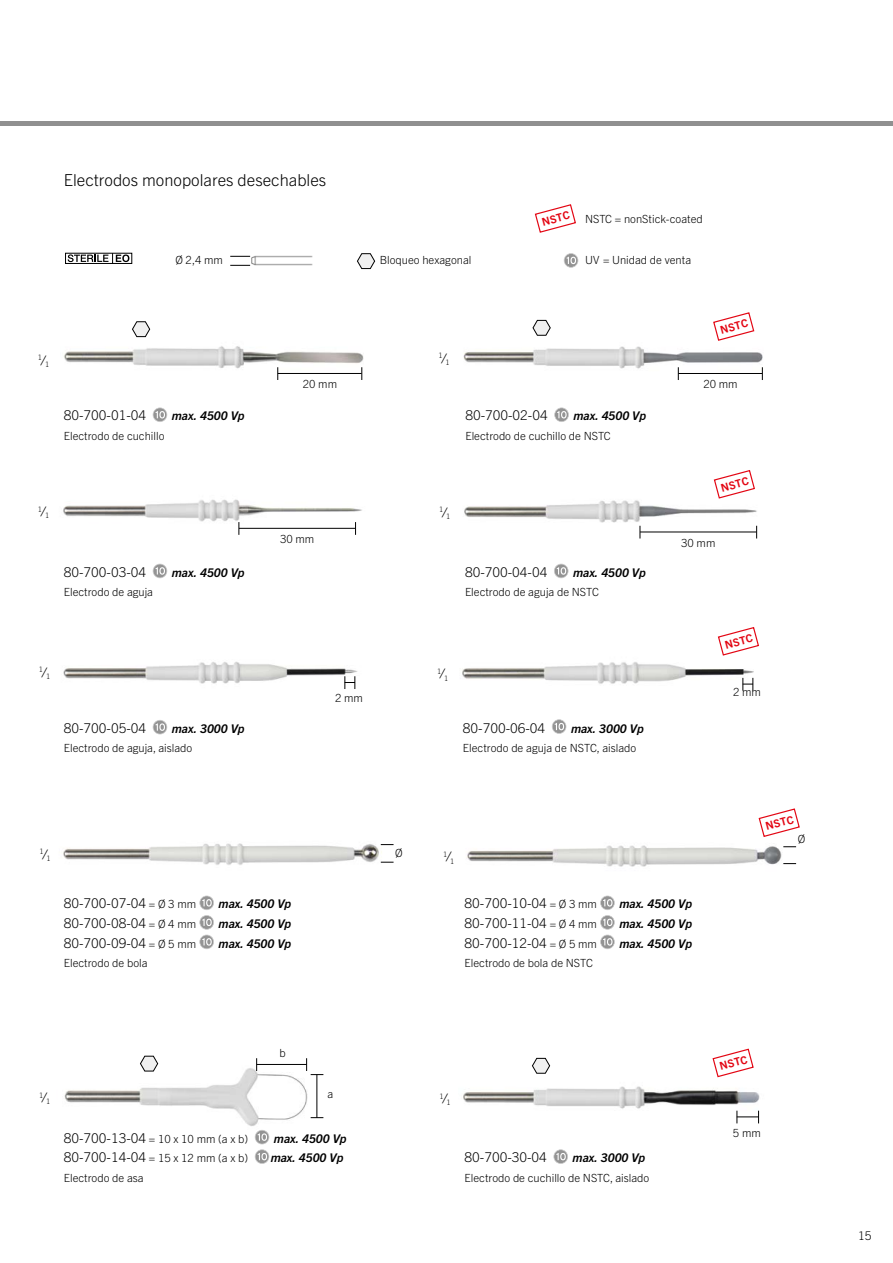
<style>
.page{position:relative;width:893px;height:1263px;background:#fff}
.page>*{position:absolute;margin:0;border:0;box-sizing:border-box;transform-origin:0 0}
.t1{font:300 16.5px "Trade Gothic Next LT Pro";color:#000}
.t2{font:300 13.5px "Trade Gothic Next LT Pro";color:#000}
.t3{font:italic 700 12px "Trade Gothic Next LT Pro";color:#000}
.t4{font:300 12px "Trade Gothic Next LT Pro";color:#000}
.t5{font:300 11.25px "Trade Gothic Next LT Pro";color:#000}
.t6{font:700 10.95px "Trade Gothic Next LT Pro";color:#e30613}
.t7{font:300 7.5px "Trade Gothic Next LT Pro";color:#000}
.s1{font-size:12.75px}
.s2{font-size:11.25px}
.s3{font-size:13.5px}
</style>
<div class="page">
<img style="left:464px;top:500px;width:294px;height:32px">
<img style="left:467px;top:845px;width:328px;height:22px">
<svg style="left:783px;top:846px;width:13px;height:1px"></svg>
<img style="left:64px;top:1058px;width:244px;height:81px">
<svg style="left:140px;top:1055px;width:18px;height:16px"></svg>
<svg style="left:256px;top:1058px;width:1px;height:13px"></svg>
<hr style="left:257px;top:1064px;width:50px;height:1px;background:#000">
<svg style="left:306px;top:1058px;width:17px;height:17px"></svg>
<hr style="left:317px;top:1074px;width:1px;height:44px;background:#000">
<svg style="left:758px;top:808px;width:42px;height:29px"></svg>
<img style="left:63px;top:843px;width:327px;height:22px">
<svg style="left:381px;top:844px;width:13px;height:1px"></svg>
<svg style="left:381px;top:862px;width:13px;height:1px"></svg>
<img style="left:463px;top:1086px;width:297px;height:29px">
<svg style="left:712px;top:1048px;width:42px;height:30px"></svg>
<svg style="left:532px;top:1058px;width:18px;height:16px"></svg>
<svg style="left:737px;top:1111px;width:22px;height:12px"></svg>
<svg style="left:713px;top:470px;width:42px;height:29px"></svg>
<img style="left:63px;top:499px;width:299px;height:36px">
<svg style="left:239px;top:522px;width:1px;height:13px"></svg>
<svg style="left:355px;top:522px;width:1px;height:13px"></svg>
<hr style="left:239px;top:528px;width:116px;height:1px;background:#000">
<svg style="left:756px;top:526px;width:1px;height:12px"></svg>
<hr style="left:640px;top:532px;width:116px;height:1px;background:#000">
<img style="left:63px;top:337px;width:301px;height:40px">
<svg style="left:132px;top:321px;width:18px;height:16px"></svg>
<svg style="left:277px;top:367px;width:1px;height:13px"></svg>
<svg style="left:362px;top:367px;width:1px;height:13px"></svg>
<hr style="left:278px;top:373px;width:84px;height:1px;background:#000">
<img style="left:462px;top:662px;width:292px;height:29px">
<svg style="left:717px;top:627px;width:42px;height:29px"></svg>
<svg style="left:743px;top:678px;width:11px;height:13px"></svg>
<img style="left:63px;top:661px;width:295px;height:28px">
<svg style="left:345px;top:676px;width:11px;height:13px"></svg>
<img style="left:463px;top:346px;width:300px;height:32px">
<svg style="left:713px;top:312px;width:42px;height:29px"></svg>
<svg style="left:678px;top:367px;width:1px;height:13px"></svg>
<svg style="left:762px;top:367px;width:1px;height:13px"></svg>
<hr style="left:678px;top:373px;width:84px;height:1px;background:#000">
<svg style="left:533px;top:320px;width:18px;height:16px"></svg>
<svg style="left:783px;top:863px;width:13px;height:1px"></svg>
<svg style="left:534px;top:204px;width:42px;height:29px"></svg>
<div style="left:65px;top:253px;width:67px;height:11px;border:1px solid #000"></div>
<svg style="left:68px;top:253px;width:61px;height:10px"></svg>
<img style="left:233px;top:255px;width:80px;height:11px">
<svg style="left:230px;top:256px;width:20px;height:1px"></svg>
<svg style="left:230px;top:265px;width:20px;height:1px"></svg>
<svg style="left:357px;top:253px;width:18px;height:16px"></svg>
<svg style="left:564px;top:253px;width:14px;height:15px"></svg>
<svg style="left:600px;top:895px;width:15px;height:54px"></svg>
<svg style="left:255px;top:1130px;width:14px;height:34px"></svg>
<svg style="left:199px;top:895px;width:15px;height:54px"></svg>
<svg style="left:553px;top:1149px;width:15px;height:15px"></svg>
<svg style="left:554px;top:564px;width:14px;height:14px"></svg>
<svg style="left:153px;top:564px;width:14px;height:14px"></svg>
<svg style="left:153px;top:407px;width:14px;height:15px"></svg>
<svg style="left:552px;top:719px;width:14px;height:15px"></svg>
<svg style="left:153px;top:720px;width:14px;height:14px"></svg>
<svg style="left:554px;top:407px;width:15px;height:15px"></svg>
<hr style="left:0;top:121px;width:893px;height:4px;background:#909090">
<h1 class="t1" style="left:64px;top:169px;width:264px">Electrodos monopolares desechables</h1>
<p class="t5" style="left:175px;top:252px;width:49px">Ø 2,4 mm</p>
<p class="t5" style="left:380px;top:252px;width:93px">Bloqueo hexagonal</p>
<p class="t6" style="left:540px;top:215px;width:30px;rotate:-15deg">NSTC</p>
<p class="t5" style="left:585px;top:211px;width:119px">NSTC = nonStick-coated</p>
<p class="t5" style="left:585px;top:252px;width:107px">UV = Unidad de venta</p>
<p class="t6" style="left:718px;top:323px;width:30px;rotate:-15deg">NSTC</p>
<p class="t7" style="left:38px;top:356px;width:13px">1<span class="s1">⁄</span>1</p>
<p class="t7" style="left:438px;top:354px;width:13px">1<span class="s1">⁄</span>1</p>
<p class="t5" style="left:303px;top:376px;width:36px">20 mm</p>
<p class="t5" style="left:703px;top:376px;width:36px">20 mm</p>
<p class="t2" style="left:64px;top:406px;width:84px">80-700-01-04</p>
<p class="t3" style="left:172px;top:408px;width:74px">max. 4500 Vp</p>
<p class="t5" style="left:64px;top:428px;width:102px">Electrodo de cuchillo</p>
<p class="t2" style="left:465px;top:406px;width:84px">80-700-02-04</p>
<p class="t3" style="left:573px;top:408px;width:74px">max. 4500 Vp</p>
<p class="t5" style="left:465px;top:428px;width:147px">Electrodo de cuchillo de NSTC</p>
<p class="t6" style="left:719px;top:480px;width:30px;rotate:-15deg">NSTC</p>
<p class="t7" style="left:38px;top:507px;width:13px">1<span class="s1">⁄</span>1</p>
<p class="t7" style="left:439px;top:508px;width:13px">1<span class="s1">⁄</span>1</p>
<p class="t5" style="left:280px;top:531px;width:36px">30 mm</p>
<p class="t5" style="left:681px;top:535px;width:36px">30 mm</p>
<p class="t2" style="left:64px;top:562px;width:84px">80-700-03-04</p>
<p class="t3" style="left:172px;top:564px;width:74px">max. 4500 Vp</p>
<p class="t5" style="left:64px;top:584px;width:91px">Electrodo de aguja</p>
<p class="t2" style="left:465px;top:562px;width:84px">80-700-04-04</p>
<p class="t3" style="left:573px;top:564px;width:74px">max. 4500 Vp</p>
<p class="t5" style="left:465px;top:584px;width:136px">Electrodo de aguja de NSTC</p>
<p class="t6" style="left:723px;top:637px;width:30px;rotate:-15deg">NSTC</p>
<p class="t7" style="left:39px;top:667px;width:13px">1<span class="s1">⁄</span>1</p>
<p class="t7" style="left:437px;top:669px;width:13px">1<span class="s1">⁄</span>1</p>
<p class="t5" style="left:335px;top:690px;width:29px">2 mm</p>
<p class="t5" style="left:733px;top:684px;width:29px">2 mm</p>
<p class="t2" style="left:64px;top:718px;width:84px">80-700-05-04</p>
<p class="t3" style="left:172px;top:720px;width:74px">max. 3000 Vp</p>
<p class="t5" style="left:64px;top:740px;width:130px">Electrodo de aguja, aislado</p>
<p class="t2" style="left:463px;top:718px;width:84px">80-700-06-04</p>
<p class="t3" style="left:571px;top:720px;width:74px">max. 3000 Vp</p>
<p class="t5" style="left:463px;top:740px;width:175px">Electrodo de aguja de NSTC, aislado</p>
<p class="t6" style="left:764px;top:819px;width:30px;rotate:-15deg">NSTC</p>
<p class="t5" style="left:798px;top:831px;width:9px">Ø</p>
<p class="t7" style="left:39px;top:850px;width:13px">1<span class="s1">⁄</span>1</p>
<p class="t5" style="left:395px;top:845px;width:9px">Ø</p>
<p class="t7" style="left:443px;top:852px;width:13px">1<span class="s1">⁄</span>1</p>
<p class="t2" style="left:64px;top:894px;width:134px">80-700-07-04 <span class="s2">= Ø 3 mm</span></p>
<p class="t3" style="left:219px;top:896px;width:74px">max. 4500 Vp</p>
<p class="t2" style="left:64px;top:914px;width:134px">80-700-08-04 <span class="s2">= Ø 4 mm</span></p>
<p class="t3" style="left:219px;top:915px;width:74px">max. 4500 Vp</p>
<p class="t2" style="left:64px;top:933px;width:134px">80-700-09-04 <span class="s2">= Ø 5 mm</span></p>
<p class="t3" style="left:219px;top:935px;width:74px">max. 4500 Vp</p>
<p class="t5" style="left:64px;top:955px;width:85px">Electrodo de bola</p>
<p class="t2" style="left:465px;top:894px;width:134px">80-700-10-04 <span class="s2">= Ø 3 mm</span></p>
<p class="t3" style="left:619px;top:896px;width:74px">max. 4500 Vp</p>
<p class="t2" style="left:465px;top:914px;width:134px">80-700-11-04 <span class="s2">= Ø 4 mm</span></p>
<p class="t3" style="left:619px;top:915px;width:74px">max. 4500 Vp</p>
<p class="t2" style="left:465px;top:933px;width:134px">80-700-12-04 <span class="s2">= Ø 5 mm</span></p>
<p class="t3" style="left:619px;top:935px;width:74px">max. 4500 Vp</p>
<p class="t5" style="left:465px;top:955px;width:130px">Electrodo de bola de NSTC</p>
<p class="t5" style="left:279px;top:1045px;width:8px">b</p>
<p class="t6" style="left:718px;top:1059px;width:30px;rotate:-15deg">NSTC</p>
<p class="t7" style="left:39px;top:1093px;width:13px">1<span class="s1">⁄</span>1</p>
<p class="t5" style="left:327px;top:1086px;width:7px">a</p>
<p class="t7" style="left:439px;top:1094px;width:13px">1<span class="s1">⁄</span>1</p>
<p class="t5" style="left:64px;top:1131px;width:186px"><span class="s3">80-700-13-04</span> = 10 x 10 mm (a x b)</p>
<p class="t3" style="left:274px;top:1130px;width:74px">max. 4500 Vp</p>
<p class="t5" style="left:64px;top:1150px;width:186px"><span class="s3">80-700-14-04</span> = 15 x 12 mm (a x b)</p>
<p class="t3" style="left:271px;top:1149px;width:74px">max. 4500 Vp</p>
<p class="t5" style="left:64px;top:1170px;width:81px">Electrodo de asa</p>
<p class="t2" style="left:465px;top:1148px;width:84px">80-700-30-04</p>
<p class="t3" style="left:573px;top:1149px;width:74px">max. 3000 Vp</p>
<p class="t5" style="left:465px;top:1170px;width:186px">Electrodo de cuchillo de NSTC, aislado</p>
<p class="t5" style="left:733px;top:1125px;width:29px">5 mm</p>
<p class="t4" style="left:858px;top:1227px;width:15px">15</p>
</div>
